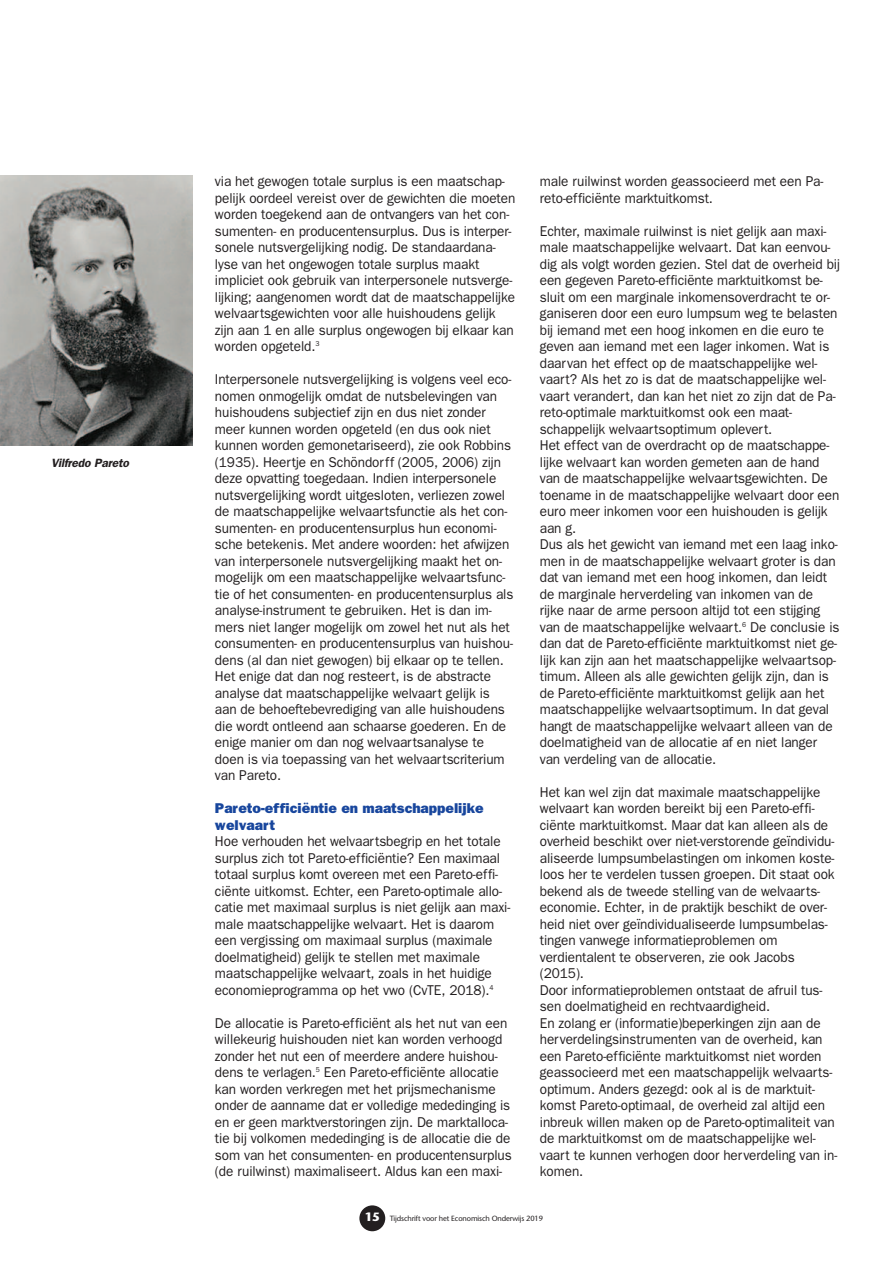
<style>
.page{position:relative;width:893px;height:1263px;background:#fff}
.page>*{position:absolute;margin:0;border:0;box-sizing:border-box;transform-origin:0 0}
.t1{font:14.25px/16.5px "Franklin Gothic";letter-spacing:-.005em;color:#231f20;scale:.95 1}
.t2{font:800 14.25px/16.5px "Franklin Gothic";color:#18469d}
.t3{font:italic 600 12px "Franklin Gothic";letter-spacing:-.01em;color:#231f20}
.t4{font:7.5px "Stone Sans";letter-spacing:-.015em;color:#231f20}
.s1{font-weight:700;font-size:12px;color:#fff}
</style>
<div class="page">
<div style="left:359px;top:1205px;width:26px;height:26px;background:#231f20;border-radius:50%"></div>
<img style="left:0;top:176px;width:192px;height:270px">
<p class="t3" style="left:51px;top:455px;width:80px">Vilfredo Pareto</p>
<p class="t1" style="left:215px;top:173px;width:318px">via het gewogen totale surplus is een maatschap&shy;pelijk oordeel vereist over de gewichten die moeten worden toegekend aan de ontvangers van het con&shy;sumenten- en producentensurplus. Dus is interper&shy;sonele nutsvergelijking nodig. De standaardana&shy;lyse van het ongewogen totale surplus maakt impliciet ook gebruik van interpersonele nutsverge&shy;lijking; aangenomen wordt dat de maatschappelijke welvaartsgewichten voor alle huishoudens gelijk zijn aan 1 en alle surplus ongewogen bij elkaar kan worden opgeteld.<sup>3</sup></p>
<p class="t1" style="left:215px;top:371px;width:316px">Interpersonele nutsvergelijking is volgens veel eco&shy;nomen onmogelijk omdat de nutsbelevingen van huishoudens subjectief zijn en dus niet zonder meer kunnen worden opgeteld (en dus ook niet kunnen worden gemonetariseerd), zie ook Robbins (1935). Heertje en Schöndorff (2005, 2006) zijn deze opvatting toegedaan. Indien interpersonele nutsvergelijking wordt uitgesloten, verliezen zowel de maatschappelijke welvaartsfunctie als het con&shy;sumenten- en producentensurplus hun economi&shy;sche betekenis. Met andere woorden: het afwijzen van interpersonele nutsvergelijking maakt het on&shy;mogelijk om een maatschappelijke welvaartsfunc&shy;tie of het consumenten- en producentensurplus als analyse-instrument te gebruiken. Het is dan im&shy;mers niet langer mogelijk om zowel het nut als het consumenten- en producentensurplus van huishou&shy;dens (al dan niet gewogen) bij elkaar op te tellen.<br>Het enige dat dan nog resteert, is de abstracte analyse dat maatschappelijke welvaart gelijk is aan de behoeftebevrediging van alle huishoudens die wordt ontleend aan schaarse goederen. En de enige manier om dan nog welvaartsanalyse te doen is via toepassing van het welvaartscriterium van Pareto.</p>
<p class="t2" style="left:215px;top:800px;width:270px">Pareto-efficiëntie en maatschappelijke welvaart</p>
<p class="t1" style="left:215px;top:833px;width:312px">Hoe verhouden het welvaartsbegrip en het totale surplus zich tot Pareto-efficiëntie? Een maximaal totaal surplus komt overeen met een Pareto-effi&shy;ciënte uitkomst. Echter, een Pareto-optimale allo&shy;catie met maximaal surplus is niet gelijk aan maxi&shy;male maatschappelijke welvaart. Het is daarom een vergissing om maximaal surplus (maximale doelmatigheid) gelijk te stellen met maximale maatschappelijke welvaart, zoals in het huidige economieprogramma op het vwo (CvTE, 2018).<sup>4</sup></p>
<p class="t1" style="left:215px;top:1014px;width:314px">De allocatie is Pareto-efficiënt als het nut van een willekeurig huishouden niet kan worden verhoogd zonder het nut een of meerdere andere huishou&shy;dens te verlagen.<sup>5</sup> Een Pareto-efficiënte allocatie kan worden verkregen met het prijsmechanisme onder de aanname dat er volledige mededinging is en er geen marktverstoringen zijn. De marktalloca&shy;tie bij volkomen mededinging is de allocatie die de som van het consumenten- en producentensurplus (de ruilwinst) maximaliseert. Aldus kan een maxi-</p>
<p class="t4" style="left:365px;top:1215px;width:180px"><span class="s1">15</span> Tijdschrift voor het Economisch Onderwijs 2019</p>
<p class="t1" style="left:540px;top:173px;width:300px">male ruilwinst worden geassocieerd met een Pa&shy;reto-efficiënte marktuitkomst.</p>
<p class="t1" style="left:540px;top:222px;width:317px">Echter, maximale ruilwinst is niet gelijk aan maxi&shy;male maatschappelijke welvaart. Dat kan eenvou&shy;dig als volgt worden gezien. Stel dat de overheid bij een gegeven Pareto-efficiënte marktuitkomst be&shy;sluit om een marginale inkomensoverdracht te or&shy;ganiseren door een euro lumpsum weg te belasten bij iemand met een hoog inkomen en die euro te geven aan iemand met een lager inkomen. Wat is daarvan het effect op de maatschappelijke wel&shy;vaart? Als het zo is dat de maatschappelijke wel&shy;vaart verandert, dan kan het niet zo zijn dat de Pa&shy;reto-optimale marktuitkomst ook een maat&shy;schappelijk welvaartsoptimum oplevert.<br>Het effect van de overdracht op de maatschappe&shy;lijke welvaart kan worden gemeten aan de hand van de maatschappelijke welvaartsgewichten. De toename in de maatschappelijke welvaart door een euro meer inkomen voor een huishouden is gelijk aan g.<br>Dus als het gewicht van iemand met een laag inko&shy;men in de maatschappelijke welvaart groter is dan dat van iemand met een hoog inkomen, dan leidt de marginale herverdeling van inkomen van de rijke naar de arme persoon altijd tot een stijging van de maatschappelijke welvaart.<sup>6</sup> De conclusie is dan dat de Pareto-efficiënte marktuitkomst niet ge&shy;lijk kan zijn aan het maatschappelijke welvaartsop&shy;timum. Alleen als alle gewichten gelijk zijn, dan is de Pareto-efficiënte marktuitkomst gelijk aan het maatschappelijke welvaartsoptimum. In dat geval hangt de maatschappelijke welvaart alleen van de doelmatigheid van de allocatie af en niet langer van verdeling van de allocatie.</p>
<p class="t1" style="left:540px;top:783px;width:315px">Het kan wel zijn dat maximale maatschappelijke welvaart kan worden bereikt bij een Pareto-effi&shy;ciënte marktuitkomst. Maar dat kan alleen als de overheid beschikt over niet-verstorende geïndividu&shy;aliseerde lumpsumbelastingen om inkomen koste&shy;loos her te verdelen tussen groepen. Dit staat ook bekend als de tweede stelling van de welvaarts&shy;economie. Echter, in de praktijk beschikt de over&shy;heid niet over geïndividualiseerde lumpsumbelas&shy;tingen vanwege informatieproblemen om verdientalent te observeren, zie ook Jacobs (2015).<br>Door informatieproblemen ontstaat de afruil tus&shy;sen doelmatigheid en rechtvaardigheid.<br>En zolang er (informatie)beperkingen zijn aan de herverdelingsinstrumenten van de overheid, kan een Pareto-efficiënte marktuitkomst niet worden geassocieerd met een maatschappelijk welvaarts&shy;optimum. Anders gezegd: ook al is de marktuit&shy;komst Pareto-optimaal, de overheid zal altijd een inbreuk willen maken op de Pareto-optimaliteit van de marktuitkomst om de maatschappelijke wel&shy;vaart te kunnen verhogen door herverdeling van in&shy;komen.</p>
</div>
